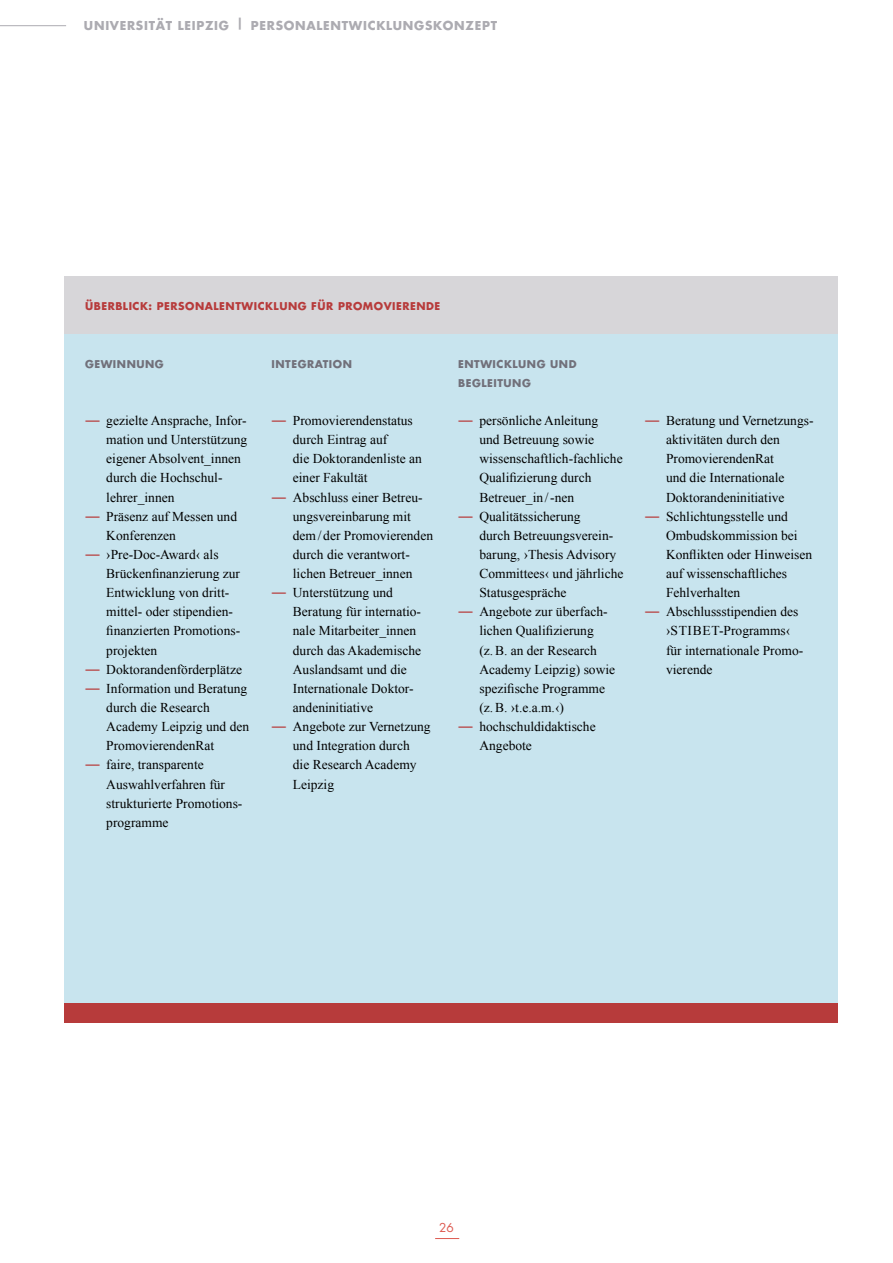
<style>
.page{position:relative;width:893px;height:1263px;background:#fff}
.page>*{position:absolute;margin:0;border:0;box-sizing:border-box;transform-origin:0 0}
.t1{font:13.5px "Times New Roman";color:#000}
.t2{font:700 12px "Futura";letter-spacing:.06em;color:#acabb1}
.t3{font:12px "Futura";color:#dd5950}
.t4{font:700 10.5px "Futura";letter-spacing:.05em;color:#b73b3b}
.t5{font:700 10.5px/19.2px "Futura";letter-spacing:.05em;color:#71707a}
.s1{font-size:15px;color:#b73b3b}
</style>
<div class="page">
<hr style="left:0;top:25px;width:66px;height:1px;background:#acabb1">
<svg style="left:435px;top:1238px;width:24px;height:1px"></svg>
<div style="left:64px;top:276px;width:774px;height:747px;background:#c8e4ee"></div>
<div style="left:64px;top:1003px;width:774px;height:20px;background:#b73b3b"></div>
<div style="left:64px;top:276px;width:774px;height:58px;background:#d7d6d9"></div>
<p class="t2" style="left:84px;top:17px;width:186px">UNIVERSITÄT LEIPZIG | PERSONA</p>
<p class="t2" style="left:317px;top:17px;width:17px">LENTWICKLUNGSKONZE</p>
<p class="t2" style="left:482px;top:17px;width:16px">PT</p>
<p class="t4" style="left:85px;top:299px;width:357px">ÜBERBLICK: PERSONALENTWICKLUNG FÜR PROMOVIERENDE</p>
<p class="t5" style="left:85px;top:354px;width:80px">GEWINNUNG</p>
<p class="t1" style="left:85px;top:411px;width:163px"><span class="s1">―</span> gezielte Ansprache, Infor-</p>
<p class="t1" style="left:106px;top:430px;width:142px">mation und Unterstützung</p>
<p class="t1" style="left:106px;top:450px;width:136px">eigener Absolvent_innen</p>
<p class="t1" style="left:106px;top:469px;width:118px">durch die Hochschul-</p>
<p class="t1" style="left:106px;top:488px;width:70px">lehrer_innen</p>
<p class="t1" style="left:85px;top:507px;width:154px"><span class="s1">―</span> Präsenz auf Messen und</p>
<p class="t1" style="left:106px;top:526px;width:71px">Konferenzen</p>
<p class="t1" style="left:85px;top:545px;width:135px"><span class="s1">―</span> ›Pre-Doc-Award‹ als</p>
<p class="t1" style="left:106px;top:564px;width:135px">Brückenfinanzierung zur</p>
<p class="t1" style="left:106px;top:584px;width:124px">Entwicklung von dritt-</p>
<p class="t1" style="left:106px;top:603px;width:128px">mittel- oder stipendien-</p>
<p class="t1" style="left:106px;top:622px;width:135px">finanzierten Promotions-</p>
<p class="t1" style="left:106px;top:641px;width:52px">projekten</p>
<p class="t1" style="left:85px;top:660px;width:158px"><span class="s1">―</span> Doktorandenförderplätze</p>
<p class="t1" style="left:85px;top:679px;width:164px"><span class="s1">―</span> Information und Beratung</p>
<p class="t1" style="left:106px;top:698px;width:105px">durch die Research</p>
<p class="t1" style="left:106px;top:717px;width:144px">Academy Leipzig und den</p>
<p class="t1" style="left:106px;top:737px;width:109px">PromovierendenRat</p>
<p class="t1" style="left:85px;top:756px;width:120px"><span class="s1">―</span> faire, transparente</p>
<p class="t1" style="left:106px;top:775px;width:120px">Auswahlverfahren für</p>
<p class="t1" style="left:106px;top:794px;width:138px">strukturierte Promotions-</p>
<p class="t1" style="left:106px;top:813px;width:64px">programme</p>
<p class="t5" style="left:272px;top:354px;width:82px">INTEGRATION</p>
<p class="t1" style="left:272px;top:411px;width:143px"><span class="s1">―</span> Promovierendenstatus</p>
<p class="t1" style="left:293px;top:430px;width:96px">durch Eintrag auf</p>
<p class="t1" style="left:293px;top:450px;width:130px">die Doktorandenliste an</p>
<p class="t1" style="left:293px;top:469px;width:76px">einer Fakultät</p>
<p class="t1" style="left:272px;top:488px;width:152px"><span class="s1">―</span> Abschluss einer Betreu-</p>
<p class="t1" style="left:293px;top:507px;width:120px">ungsvereinbarung mit</p>
<p class="t1" style="left:293px;top:526px;width:142px">dem/der Promovierenden</p>
<p class="t1" style="left:293px;top:545px;width:118px">durch die verantwort-</p>
<p class="t1" style="left:293px;top:564px;width:121px">lichen Betreuer_innen</p>
<p class="t1" style="left:272px;top:584px;width:123px"><span class="s1">―</span> Unterstützung und</p>
<p class="t1" style="left:293px;top:603px;width:130px">Beratung für internatio-</p>
<p class="t1" style="left:293px;top:622px;width:125px">nale Mitarbeiter_innen</p>
<p class="t1" style="left:293px;top:641px;width:130px">durch das Akademische</p>
<p class="t1" style="left:293px;top:660px;width:115px">Auslandsamt und die</p>
<p class="t1" style="left:293px;top:679px;width:122px">Internationale Doktor-</p>
<p class="t1" style="left:293px;top:698px;width:82px">andeninitiative</p>
<p class="t1" style="left:272px;top:717px;width:160px"><span class="s1">―</span> Angebote zur Vernetzung</p>
<p class="t1" style="left:293px;top:737px;width:118px">und Integration durch</p>
<p class="t1" style="left:293px;top:756px;width:125px">die Research Academy</p>
<p class="t1" style="left:293px;top:775px;width:43px">Leipzig</p>
<p class="t5" style="left:458px;top:354px;width:120px">ENTWICKLUNG UND<br>BEGLEITUNG</p>
<p class="t1" style="left:458px;top:411px;width:142px"><span class="s1">―</span> persönliche Anleitung</p>
<p class="t1" style="left:479px;top:430px;width:116px">und Betreuung sowie</p>
<p class="t1" style="left:479px;top:450px;width:145px">wissenschaftlich-fachliche</p>
<p class="t1" style="left:479px;top:469px;width:114px">Qualifizierung durch</p>
<p class="t1" style="left:479px;top:488px;width:96px">Betreuer_in/-nen</p>
<p class="t1" style="left:458px;top:507px;width:124px"><span class="s1">―</span> Qualitätssicherung</p>
<p class="t1" style="left:479px;top:526px;width:135px">durch Betreuungsverein-</p>
<p class="t1" style="left:479px;top:545px;width:138px">barung, ›Thesis Advisory</p>
<p class="t1" style="left:479px;top:564px;width:145px">Committees‹ und jährliche</p>
<p class="t1" style="left:479px;top:584px;width:88px">Statusgespräche</p>
<p class="t1" style="left:458px;top:603px;width:151px"><span class="s1">―</span> Angebote zur überfach-</p>
<p class="t1" style="left:479px;top:622px;width:116px">lichen Qualifizierung</p>
<p class="t1" style="left:479px;top:641px;width:119px">(z.B. an der Research</p>
<p class="t1" style="left:479px;top:660px;width:137px">Academy Leipzig) sowie</p>
<p class="t1" style="left:479px;top:679px;width:127px">spezifische Programme</p>
<p class="t1" style="left:479px;top:698px;width:86px">(z.B. ›t.e.a.m.‹)</p>
<p class="t1" style="left:458px;top:717px;width:139px"><span class="s1">―</span> hochschuldidaktische</p>
<p class="t1" style="left:479px;top:737px;width:54px">Angebote</p>
<p class="t1" style="left:645px;top:411px;width:170px"><span class="s1">―</span> Beratung und Vernetzungs-</p>
<p class="t1" style="left:666px;top:430px;width:115px">aktivitäten durch den</p>
<p class="t1" style="left:666px;top:450px;width:109px">PromovierendenRat</p>
<p class="t1" style="left:666px;top:469px;width:120px">und die Internationale</p>
<p class="t1" style="left:666px;top:488px;width:120px">Doktorandeninitiative</p>
<p class="t1" style="left:645px;top:507px;width:145px"><span class="s1">―</span> Schlichtungsstelle und</p>
<p class="t1" style="left:666px;top:526px;width:133px">Ombudskommission bei</p>
<p class="t1" style="left:666px;top:545px;width:148px">Konflikten oder Hinweisen</p>
<p class="t1" style="left:666px;top:564px;width:123px">auf wissenschaftliches</p>
<p class="t1" style="left:666px;top:584px;width:76px">Fehlverhalten</p>
<p class="t1" style="left:645px;top:603px;width:155px"><span class="s1">―</span> Abschlussstipendien des</p>
<p class="t1" style="left:666px;top:622px;width:126px">›STIBET-Programms‹</p>
<p class="t1" style="left:666px;top:641px;width:139px">für internationale Promo-</p>
<p class="t1" style="left:666px;top:660px;width:48px">vierende</p>
<p class="t3" style="left:439px;top:1219px;width:16px">26</p>
</div>
